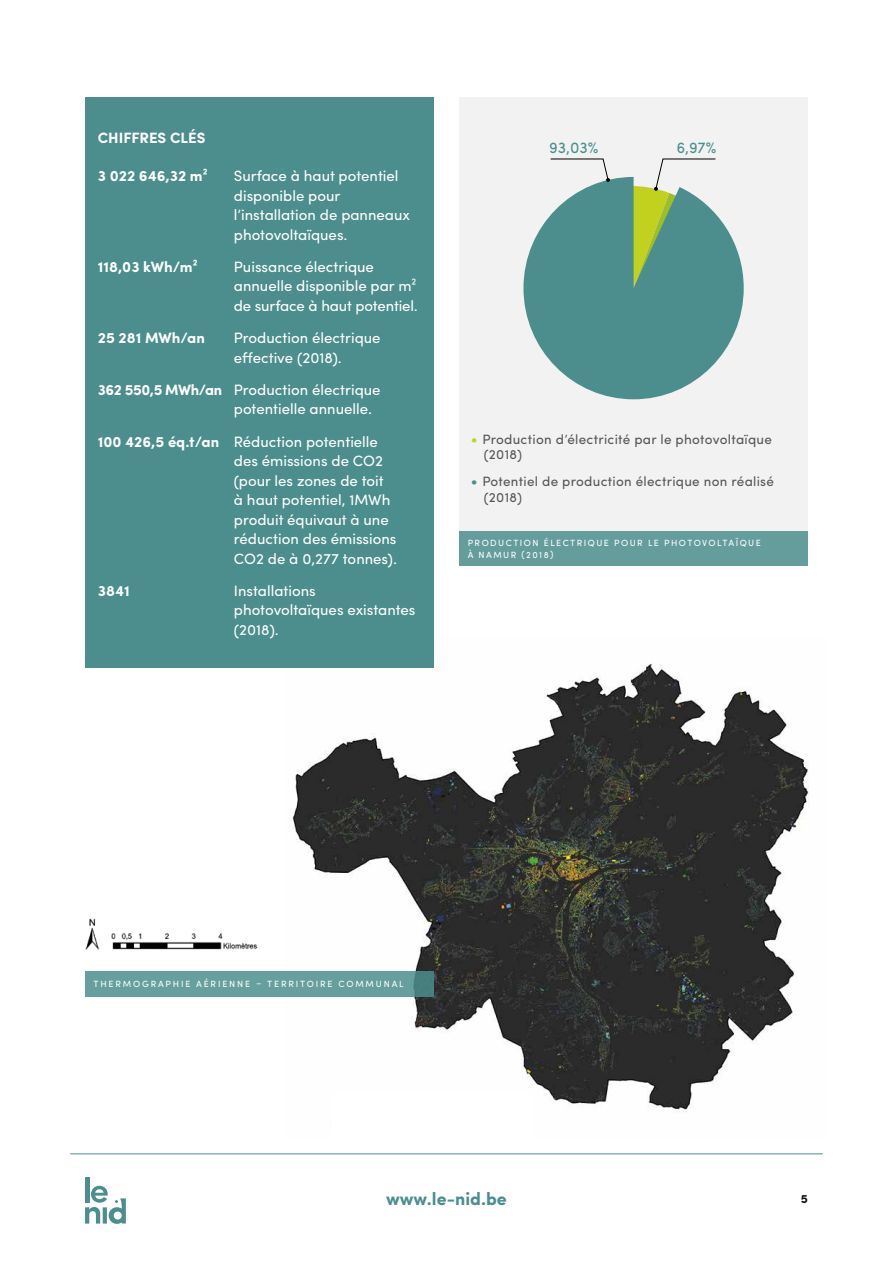
<style>
.page{position:relative;width:893px;height:1263px;background:#fff}
.page>*{position:absolute;margin:0;border:0;box-sizing:border-box;transform-origin:0 0}
.t1{font:700 18px "Sofia Pro";color:#4b8e8d}
.t2{font:15.75px "Sofia Pro";color:#4b8e8d}
.t3{font:15px/19.5px "Sofia Pro";color:#fff}
.t4{font:700 15px "Sofia Pro";color:#fff}
.t5{font:13.5px/15px "Sofia Pro";letter-spacing:.02em;color:#575756}
.t6{font:700 12px "Sofia Pro";color:#11100c}
.t7{font:9px/12px "Sofia Pro";letter-spacing:.16em;color:#fff}
.t8{font:9px "Sofia Pro";letter-spacing:.2em;color:#fff}
.s1{font-weight:700}
.s2{font-size:15px;color:#c1d21e}
.s3{font-size:15px;color:#4b8e8d}
</style>
<div class="page">
<hr style="left:85px;top:1177px;width:4px;height:25px;background:#4b8e8d">
<svg style="left:85px;top:1186px;width:41px;height:38px"></svg>
<hr style="left:70px;top:1153px;width:753px;height:1px;background:#4b8e8d">
<img style="left:286px;top:664px;width:523px;height:448px">
<img style="left:85px;top:918px;width:182px;height:54px">
<div style="left:85px;top:972px;width:349px;height:25px;background:#669f9e"></div>
<div style="left:331px;top:1092px;width:201px;height:48px;background:#fff"></div>
<div style="left:459px;top:97px;width:349px;height:469px;background:#f2f2f2"></div>
<svg style="left:523px;top:177px;width:221px;height:222px;fill:#4b8e8d"></svg>
<svg style="left:550px;top:158px;width:61px;height:32px"></svg>
<svg style="left:631px;top:158px;width:85px;height:139px"></svg>
<div style="left:85px;top:97px;width:349px;height:571px;background:#4b8e8d"></div>
<div style="left:459px;top:531px;width:349px;height:35px;background:#649d9c"></div>
<p class="t4" style="left:98px;top:126px;width:109px">CHIFFRES CLÉS</p>
<p class="t4" style="left:98px;top:164px;width:111px">3 022 646,32 m²</p>
<p class="t3" style="left:234px;top:165px;width:178px">Surface à haut potentiel disponible pour l’installation de panneaux photovoltaïques.</p>
<p class="t4" style="left:98px;top:255px;width:101px">118,03 kWh/m²</p>
<p class="t3" style="left:234px;top:256px;width:186px">Puissance électrique annuelle disponible par m² de surface à haut potentiel.</p>
<p class="t4" style="left:98px;top:326px;width:109px">25 281 MWh/an</p>
<p class="t3" style="left:234px;top:327px;width:148px">Production électrique effective (2018).</p>
<p class="t3" style="left:234px;top:379px;width:148px;text-indent:-136px"><span class="s1">362 550,5 MWh/an</span> Production électrique potentielle annuelle.</p>
<p class="t3" style="left:234px;top:430px;width:165px;text-indent:-136px"><span class="s1">100 426,5 éq.t/an</span> Réduction potentielle des émissions de CO2 (pour les zones de toit<br>à haut potentiel, 1MWh produit équivaut à une réduction des émissions<br>CO2 de à 0,277 tonnes).</p>
<p class="t4" style="left:98px;top:579px;width:33px">3841</p>
<p class="t3" style="left:234px;top:580px;width:183px">Installations photovoltaïques existantes (2018).</p>
<p class="t2" style="left:549px;top:136px;width:51px">93,03%</p>
<p class="t2" style="left:676px;top:136px;width:42px">6,97%</p>
<p class="t5" style="left:484px;top:431px;width:290px;text-indent:-13px"><span class="s2">•</span> Production d’électricité par le photovoltaïque (2018)</p>
<p class="t5" style="left:484px;top:472px;width:292px;line-height:16.2px;text-indent:-13px"><span class="s3">•</span> Potentiel de production électrique non réalisé (2018)</p>
<p class="t7" style="left:468px;top:537px;width:295px">PRODUCTION ÉLECTRIQUE POUR LE PHOTOVOLTAÏQUE<br>À NAMUR (2018)</p>
<p class="t8" style="left:94px;top:977px;width:312px">THERMOGRAPHIE AÉRIENNE – TERRITOIRE COMMUNAL</p>
<p class="t1" style="left:386px;top:1185px;width:122px">www.le-nid.be</p>
<p class="t6" style="left:801px;top:1189px;width:9px">5</p>
</div>
